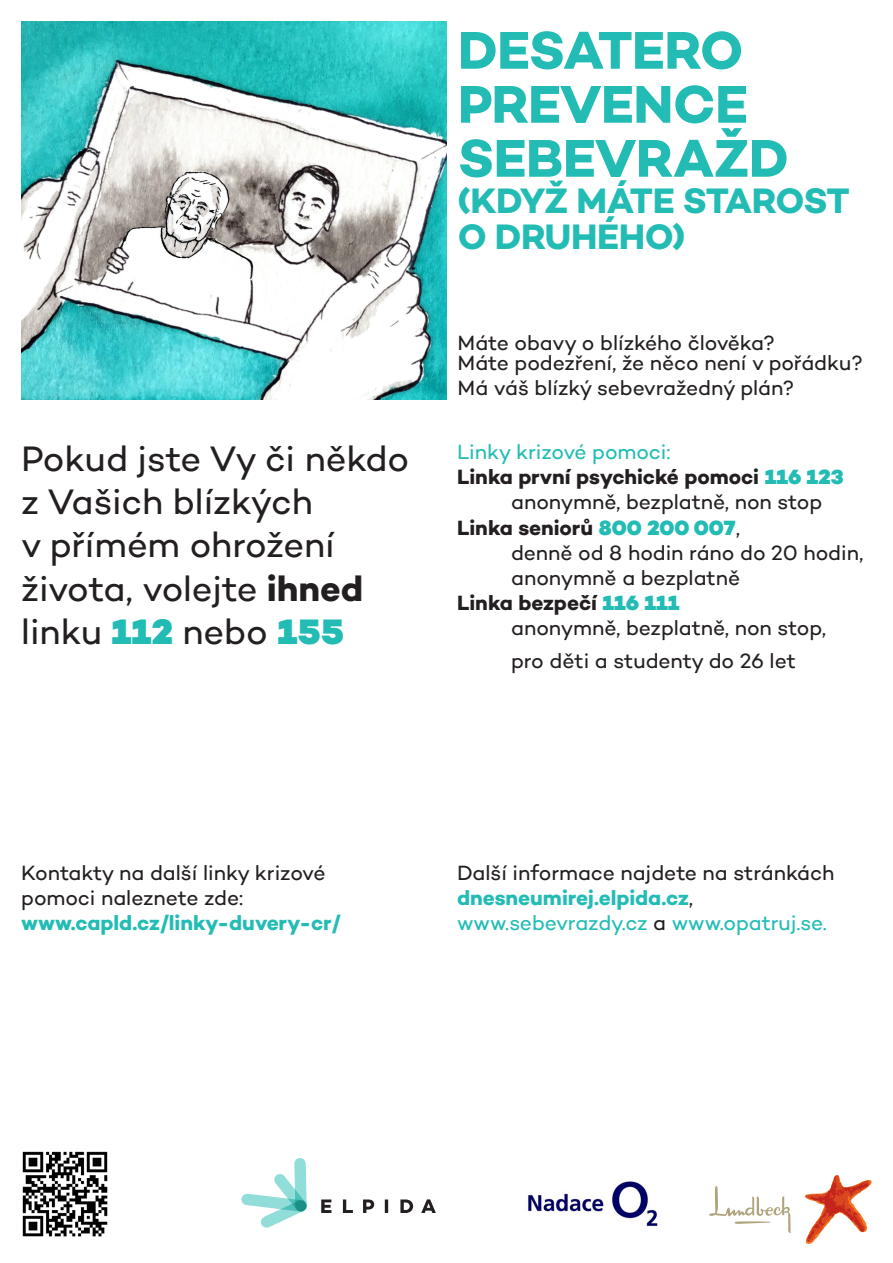
<style>
.page{position:relative;width:893px;height:1263px;background:#fff}
.page>*{position:absolute;margin:0;border:0;box-sizing:border-box;transform-origin:0 0}
.t1{font:700 54px/54px "Campton";letter-spacing:-.015em;color:#22bcb5}
.t2{font:36px/43.2px "Campton";letter-spacing:-.005em;color:#231f20}
.t3{font:700 36px/36px "Campton";letter-spacing:-.025em;color:#22bcb5}
.t4{font:21px/25.2px "Campton";letter-spacing:-.005em;color:#231f20}
.t5{font:700 21px "Campton";letter-spacing:-.005em;color:#231f20}
.t6{font:21px "Campton";letter-spacing:-.005em;color:#22bcb5}
.t7{font:700 21px "Campton";color:#22bcb5}
.s1{font-weight:700}
.s2{font-weight:900;color:#22bcb5}
.s3{font-weight:400}
.s4{font-weight:700;color:#22bcb5}
.s5{color:#231f20}
</style>
<div class="page">
<img style="left:21px;top:21px;width:425px;height:379px">
<svg style="left:241px;top:1158px;width:66px;height:70px"></svg>
<svg style="left:321px;top:1199px;width:115px;height:14px"></svg>
<img style="left:22px;top:1151px;width:86px;height:86px">
<img style="left:528px;top:1181px;width:130px;height:46px">
<svg style="left:805px;top:1175px;width:67px;height:69px"></svg>
<svg style="left:709px;top:1186px;width:81px;height:47px"></svg>
<p class="t2" style="left:21px;top:436px;width:389px">Pokud jste Vy či někdo z Vašich blízkých<br>v přímém ohrožení života, volejte <span class="s1">ihned</span></p>
<p class="t2" style="left:21px;top:609px;width:324px">linku <span class="s2">112</span> nebo <span class="s2">155</span></p>
<p class="t1" style="left:458px;top:22px;width:292px">DESATERO<br>PREVENCE</p>
<p class="t1" style="left:458px;top:130px;width:332px">SEBEVRAŽD</p>
<p class="t3" style="left:458px;top:182px;width:394px">(KDYŽ MÁTE STAROST<br>O DRUHÉHO)</p>
<p class="t4" style="left:458px;top:330px;width:319px">Máte obavy o blízkého člověka?</p>
<p class="t4" style="left:458px;top:350px;width:407px">Máte podezření, že něco není v pořádku?</p>
<p class="t4" style="left:458px;top:375px;width:338px">Má váš blízký sebevražedný plán?</p>
<p class="t6" style="left:457px;top:439px;width:215px">Linky krizové pomoci:</p>
<p class="t5" style="left:457px;top:464px;width:388px">Linka první psychické pomoci <span class="s2">116 123</span></p>
<p class="t4" style="left:511px;top:489px;width:313px">anonymně, bezplatně, non stop</p>
<p class="t5" style="left:457px;top:514px;width:284px">Linka seniorů <span class="s2">800 200 007</span><span class="s3">,</span></p>
<p class="t4" style="left:511px;top:540px;width:354px">denně od 8 hodin ráno do 20 hodin,</p>
<p class="t4" style="left:511px;top:565px;width:231px">anonymně a bezplatně</p>
<p class="t5" style="left:457px;top:590px;width:224px">Linka bezpečí <span class="s2">116 111</span></p>
<p class="t4" style="left:511px;top:615px;width:317px">anonymně, bezplatně, non stop,</p>
<p class="t4" style="left:511px;top:648px;width:286px">pro děti a studenty do 26 let</p>
<p class="t4" style="left:21px;top:860px;width:306px">Kontakty na další linky krizové</p>
<p class="t4" style="left:21px;top:885px;width:224px">pomoci naleznete zde:</p>
<p class="t7" style="left:21px;top:910px;width:321px">www.capld.cz/linky-duvery-cr/</p>
<p class="t4" style="left:457px;top:860px;width:379px">Další informace najdete na stránkách <span class="s4">dnesneumirej.elpida.cz</span>,</p>
<p class="t6" style="left:457px;top:910px;width:371px">www.sebevrazdy.cz <span class="s5">a</span> www.opatruj.se.</p>
</div>
